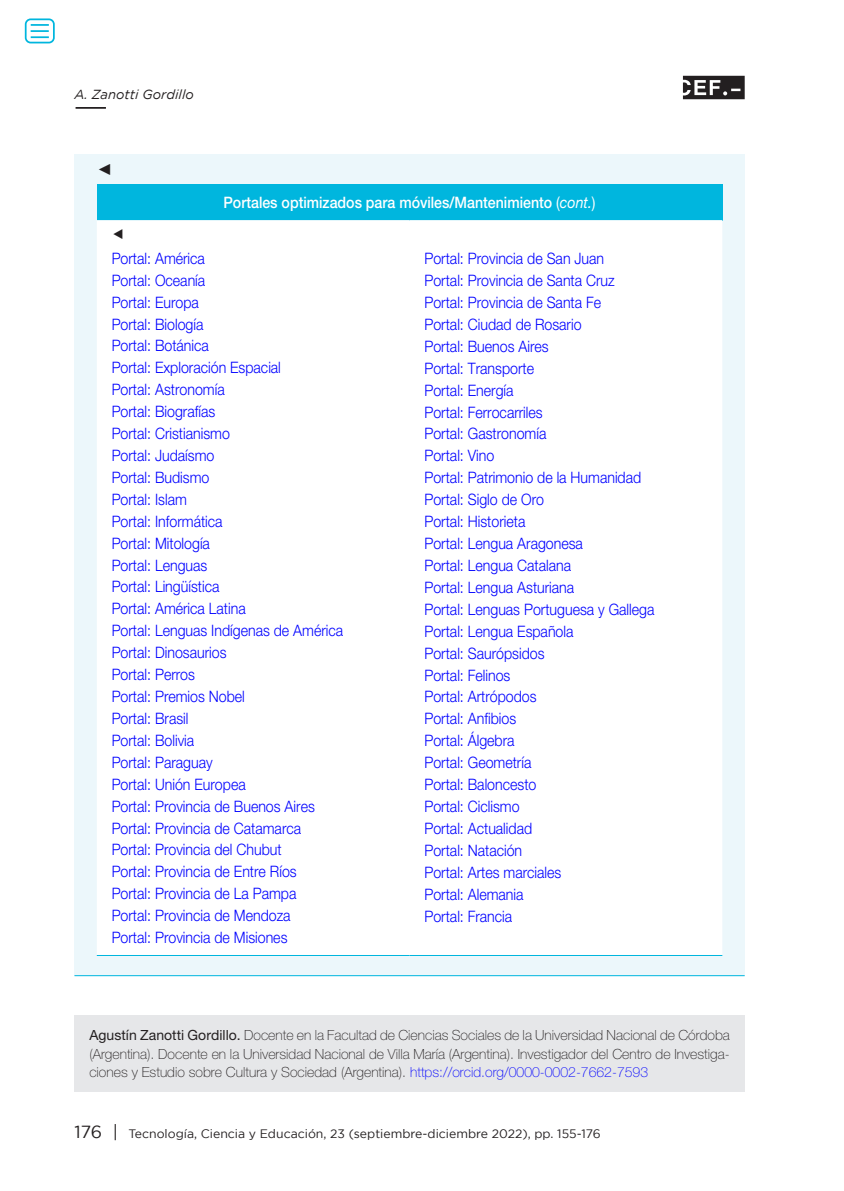
<style>
.page{position:relative;width:844px;height:1191px;background:#fff}
.page>*{position:absolute;margin:0;border:0;box-sizing:border-box;transform-origin:0 0}
.clasif__nivel_1{font:300 15.75px "Helvetica Neue LT Std";color:#00f;scale:.9 1}
.Cabeceras_tablas_y_g{font:500 15.75px "Helvetica Neue LT Std";color:#fff;scale:.9 1}
.texto_normal{font:15.75px "Times New Roman";color:#231f20}
.ref__bibliograficas{font:100 14px/18.4px "Helvetica Neue LT Std";color:#231f20;text-align:justify}
.Cabeceras_tablas_y_g-2{font:14px "Times New Roman";color:#231f20;scale:.9 1}
.t1{font:italic 13.12px "Gotham";color:#231f20}
.t2{font:12.25px "Gotham";color:#231f20}
.s1{font-weight:400}
.s2{font-weight:400;font-style:italic}
.s3{color:#00f}
.s4{font-size:17.5px}
</style>
<div class="page">
<svg style="left:682px;top:76px;width:62px;height:23px"></svg>
<hr style="left:76px;top:107px;width:30px;height:2px;background:#231f20">
<div style="left:74px;top:1015px;width:670px;height:76px;background:#e6e7e9"></div>
<div style="left:74px;top:154px;width:670px;height:821px;background:#ecf7fb"></div>
<div style="left:97px;top:185px;width:625px;height:36px;background:#00b6de"></div>
<div style="left:97px;top:221px;width:625px;height:734px;background:#fff"></div>
<hr style="left:97px;top:220px;width:312px;height:1px;background:#fff">
<hr style="left:409px;top:220px;width:313px;height:1px;background:#fff">
<hr style="left:97px;top:955px;width:312px;height:1px;background:#00b6de">
<hr style="left:409px;top:955px;width:313px;height:1px;background:#00b6de">
<hr style="left:74px;top:975px;width:670px;height:1px;background:#00b6de">
<div style="left:25px;top:18px;width:30px;height:25px;border:2px solid #00b6de;border-radius:5px"></div>
<svg style="left:31px;top:24px;width:18px;height:14px"></svg>
<p class="t1" style="left:74px;top:87px;width:121px">A. Zanotti Gordillo</p>
<p class="texto_normal" style="left:97px;top:158px;width:17px">◄</p>
<p class="Cabeceras_tablas_y_g" style="left:223px;top:193px;width:415px">Portales optimizados para móviles/Mantenimiento <span class="s1">(</span><span class="s2">cont.</span><span class="s1">)</span></p>
<p class="Cabeceras_tablas_y_g-2" style="left:112px;top:225px;width:15px">◄</p>
<p class="clasif__nivel_1" style="left:112px;top:248px;width:105px">Portal: América</p>
<p class="clasif__nivel_1" style="left:112px;top:270px;width:105px">Portal: Oceanía</p>
<p class="clasif__nivel_1" style="left:112px;top:292px;width:98px">Portal: Europa</p>
<p class="clasif__nivel_1" style="left:112px;top:314px;width:103px">Portal: Biología</p>
<p class="clasif__nivel_1" style="left:112px;top:336px;width:109px">Portal: Botánica</p>
<p class="clasif__nivel_1" style="left:112px;top:358px;width:189px">Portal: Exploración Espacial</p>
<p class="clasif__nivel_1" style="left:112px;top:380px;width:127px">Portal: Astronomía</p>
<p class="clasif__nivel_1" style="left:112px;top:402px;width:116px">Portal: Biografías</p>
<p class="clasif__nivel_1" style="left:112px;top:424px;width:133px">Portal: Cristianismo</p>
<p class="clasif__nivel_1" style="left:112px;top:446px;width:116px">Portal: Judaísmo</p>
<p class="clasif__nivel_1" style="left:112px;top:467px;width:110px">Portal: Budismo</p>
<p class="clasif__nivel_1" style="left:112px;top:489px;width:85px">Portal: Islam</p>
<p class="clasif__nivel_1" style="left:112px;top:511px;width:125px">Portal: Informática</p>
<p class="clasif__nivel_1" style="left:112px;top:533px;width:111px">Portal: Mitología</p>
<p class="clasif__nivel_1" style="left:112px;top:555px;width:108px">Portal: Lenguas</p>
<p class="clasif__nivel_1" style="left:112px;top:577px;width:121px">Portal: Lingüística</p>
<p class="clasif__nivel_1" style="left:112px;top:599px;width:150px">Portal: América Latina</p>
<p class="clasif__nivel_1" style="left:112px;top:621px;width:259px">Portal: Lenguas Indígenas de América</p>
<p class="clasif__nivel_1" style="left:112px;top:643px;width:129px">Portal: Dinosaurios</p>
<p class="clasif__nivel_1" style="left:112px;top:665px;width:94px">Portal: Perros</p>
<p class="clasif__nivel_1" style="left:112px;top:687px;width:149px">Portal: Premios Nobel</p>
<p class="clasif__nivel_1" style="left:112px;top:708px;width:87px">Portal: Brasil</p>
<p class="clasif__nivel_1" style="left:112px;top:730px;width:93px">Portal: Bolivia</p>
<p class="clasif__nivel_1" style="left:112px;top:752px;width:114px">Portal: Paraguay</p>
<p class="clasif__nivel_1" style="left:112px;top:774px;width:150px">Portal: Unión Europea</p>
<p class="clasif__nivel_1" style="left:112px;top:796px;width:227px">Portal: Provincia de Buenos Aires</p>
<p class="clasif__nivel_1" style="left:112px;top:818px;width:212px">Portal: Provincia de Catamarca</p>
<p class="clasif__nivel_1" style="left:112px;top:840px;width:190px">Portal: Provincia del Chubut</p>
<p class="clasif__nivel_1" style="left:112px;top:862px;width:207px">Portal: Provincia de Entre Ríos</p>
<p class="clasif__nivel_1" style="left:112px;top:884px;width:207px">Portal: Provincia de La Pampa</p>
<p class="clasif__nivel_1" style="left:112px;top:906px;width:200px">Portal: Provincia de Mendoza</p>
<p class="clasif__nivel_1" style="left:112px;top:927px;width:197px">Portal: Provincia de Misiones</p>
<p class="clasif__nivel_1" style="left:424px;top:249px;width:201px">Portal: Provincia de San Juan</p>
<p class="clasif__nivel_1" style="left:424px;top:271px;width:213px">Portal: Provincia de Santa Cruz</p>
<p class="clasif__nivel_1" style="left:424px;top:293px;width:198px">Portal: Provincia de Santa Fe</p>
<p class="clasif__nivel_1" style="left:424px;top:315px;width:176px">Portal: Ciudad de Rosario</p>
<p class="clasif__nivel_1" style="left:424px;top:336px;width:140px">Portal: Buenos Aires</p>
<p class="clasif__nivel_1" style="left:424px;top:358px;width:123px">Portal: Transporte</p>
<p class="clasif__nivel_1" style="left:424px;top:380px;width:100px">Portal: Energía</p>
<p class="clasif__nivel_1" style="left:424px;top:402px;width:133px">Portal: Ferrocarriles</p>
<p class="clasif__nivel_1" style="left:424px;top:424px;width:137px">Portal: Gastronomía</p>
<p class="clasif__nivel_1" style="left:424px;top:446px;width:79px">Portal: Vino</p>
<p class="clasif__nivel_1" style="left:424px;top:468px;width:242px">Portal: Patrimonio de la Humanidad</p>
<p class="clasif__nivel_1" style="left:424px;top:490px;width:134px">Portal: Siglo de Oro</p>
<p class="clasif__nivel_1" style="left:424px;top:512px;width:114px">Portal: Historieta</p>
<p class="clasif__nivel_1" style="left:424px;top:534px;width:177px">Portal: Lengua Aragonesa</p>
<p class="clasif__nivel_1" style="left:424px;top:556px;width:164px">Portal: Lengua Catalana</p>
<p class="clasif__nivel_1" style="left:424px;top:577px;width:168px">Portal: Lengua Asturiana</p>
<p class="clasif__nivel_1" style="left:424px;top:599px;width:257px">Portal: Lenguas Portuguesa y Gallega</p>
<p class="clasif__nivel_1" style="left:424px;top:621px;width:167px">Portal: Lengua Española</p>
<p class="clasif__nivel_1" style="left:424px;top:643px;width:135px">Portal: Saurópsidos</p>
<p class="clasif__nivel_1" style="left:424px;top:665px;width:97px">Portal: Felinos</p>
<p class="clasif__nivel_1" style="left:424px;top:687px;width:126px">Portal: Artrópodos</p>
<p class="clasif__nivel_1" style="left:424px;top:709px;width:103px">Portal: Anfibios</p>
<p class="clasif__nivel_1" style="left:424px;top:731px;width:102px">Portal: Álgebra</p>
<p class="clasif__nivel_1" style="left:424px;top:753px;width:120px">Portal: Geometría</p>
<p class="clasif__nivel_1" style="left:424px;top:775px;width:126px">Portal: Baloncesto</p>
<p class="clasif__nivel_1" style="left:424px;top:796px;width:107px">Portal: Ciclismo</p>
<p class="clasif__nivel_1" style="left:424px;top:818px;width:121px">Portal: Actualidad</p>
<p class="clasif__nivel_1" style="left:424px;top:840px;width:110px">Portal: Natación</p>
<p class="clasif__nivel_1" style="left:424px;top:862px;width:154px">Portal: Artes marciales</p>
<p class="clasif__nivel_1" style="left:424px;top:884px;width:111px">Portal: Alemania</p>
<p class="clasif__nivel_1" style="left:424px;top:906px;width:99px">Portal: Francia</p>
<p class="ref__bibliograficas" style="left:89px;top:1026px;width:641px"><span class="s1">Agustín Zanotti Gordillo.</span> Docente en la Facultad de Ciencias Sociales de la Universidad Nacional de Córdoba (Argentina). Docente en la Universidad Nacional de Villa María (Argentina). Investigador del Centro de Investiga&shy;ciones y Estudio sobre Cultura y Sociedad (Argentina). <span class="s3">https://orcid.org/0000-0002-7662-7593</span></p>
<p class="t2" style="left:74px;top:1127px;width:527px"><span class="s4">176 |</span> Tecnología, Ciencia y Educación, 23 (septiembre-diciembre 2022), pp. 155-176</p>
</div>
